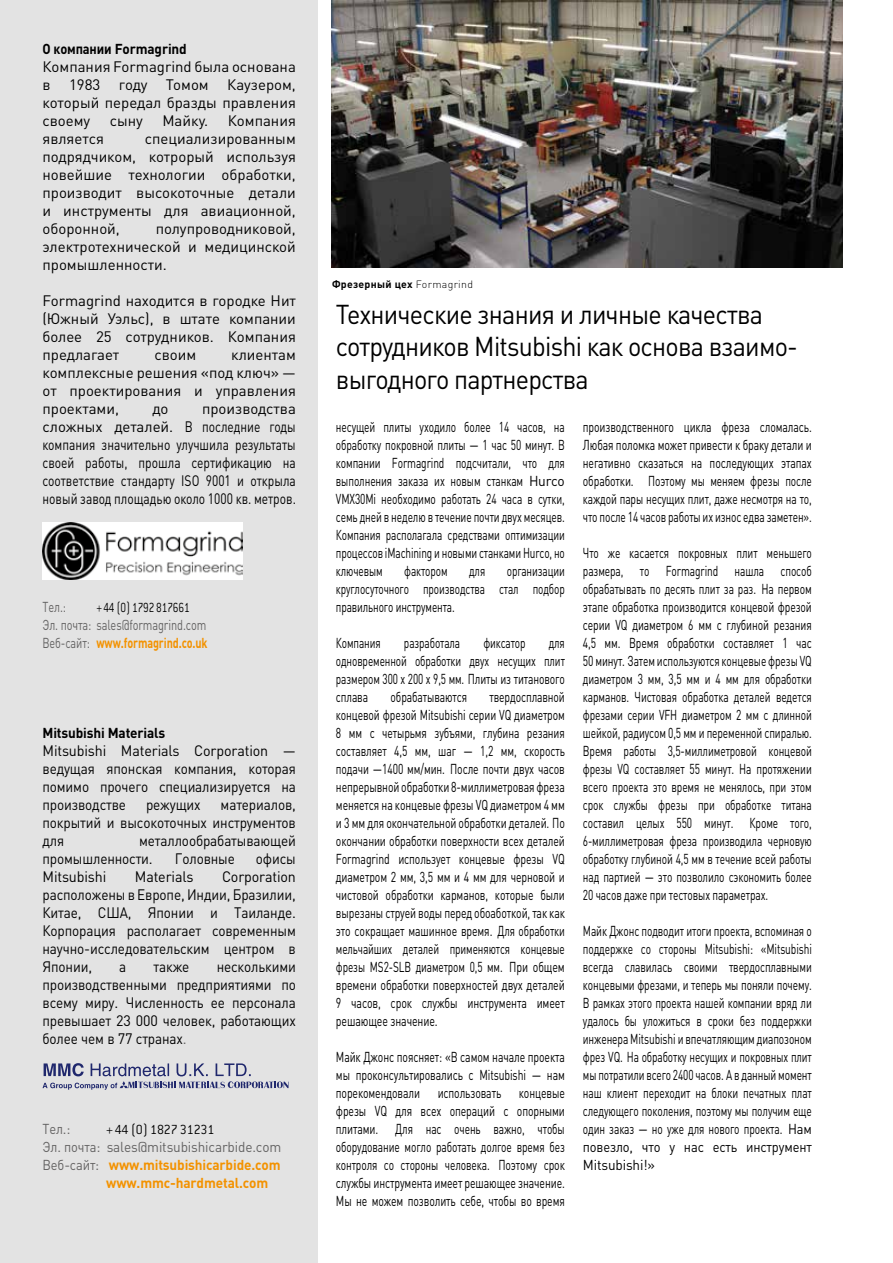
<style>
.page{position:relative;width:893px;height:1263px;background:#fff}
.page>*{position:absolute;margin:0;border:0;box-sizing:border-box;transform-origin:0 0}
.t1{font:27px/32.4px "DIN Pro";letter-spacing:-.03em;color:#000;scale:.93 1}
.t2{font:15px/18px "DIN Pro";letter-spacing:-.01em;color:#000;text-align:justify}
.t3{font:15px/18px "DIN Pro";letter-spacing:-.01em;color:#000;text-align:justify;scale:.95 1}
.t4{font:15px/18px "DIN Pro";letter-spacing:-.01em;color:#000;text-align:justify;scale:.9 1}
.t5{font:300 14.55px "Conduit ITC Std";letter-spacing:-.01em;color:#000;scale:.77 1}
.t6{font:300 14.55px "Conduit ITC Std";letter-spacing:-.01em;color:#000;scale:.95 1}
.t7{font:14.25px/18px "DIN Pro";letter-spacing:-.01em;color:#000;text-align:justify;scale:.71 1}
.t8{font:14.25px/18px "DIN Pro";letter-spacing:-.01em;color:#000;text-align:justify;scale:.72 1}
.t9{font:14.25px/18px "DIN Pro";letter-spacing:-.01em;color:#000;text-align:justify;scale:.73 1}
.t10{font:14.25px/18px "DIN Pro";letter-spacing:-.01em;color:#000;text-align:justify;scale:.7 1}
.t11{font:14.25px/18px "DIN Pro";letter-spacing:-.01em;color:#646363;scale:.77 1}
.t12{font:700 14.25px "DIN Pro";letter-spacing:-.01em;color:#f39200;scale:.95 1}
.t13{font:14.25px "DIN Pro";letter-spacing:-.01em;color:#646363;scale:.9 1}
.t14{font:700 14.25px "DIN Pro";letter-spacing:-.01em;color:#000;scale:.95 1}
.t15{font:700 14.25px "DIN Pro";letter-spacing:-.01em;color:#000;scale:.9 1}
.t16{font:700 10.5px "DIN Pro";letter-spacing:.03em;color:#000}
.s1{font-weight:700;color:#f39200}
.s2{color:#646363}
.s3{font-weight:400;color:#646363}
.s4{font-weight:300}
</style>
<div class="page">
<div style="left:0;top:0;width:318px;height:1263px;background:#e3e3e3"></div>
<img style="left:331px;top:0;width:511px;height:267px">
<img style="left:43px;top:522px;width:199px;height:57px">
<svg style="left:43px;top:1063px;width:246px;height:27px"></svg>
<p class="t15" style="left:43px;top:37px;width:162px">О компании Formagrind</p>
<p class="t2" style="left:43px;top:56px;width:255px">Компания Formagrind была основана в 1983 году Томом Каузером, который передал бразды правления своему</p>
<p class="t2" style="left:110px;top:110px;width:35px">сыну</p>
<p class="t2" style="left:162px;top:110px;width:47px">Майку.</p>
<p class="t2" style="left:228px;top:110px;width:70px">Компания</p>
<p class="t2" style="left:43px;top:128px;width:63px">является</p>
<p class="t2" style="left:43px;top:128px;width:255px;text-indent:102px">специализированным подрядчиком, котрорый используя новейшие технологии обработки, производит высокоточные детали и инструменты для авиационной, оборонной,</p>
<p class="t2" style="left:43px;top:218px;width:255px;text-indent:113px">полупроводниковой, электротехнической и медицинской промышленности.</p>
<p class="t2" style="left:43px;top:290px;width:255px">Formagrind находится в городке Нит (Южный Уэльс), в штате компании более 25 сотрудников. Компания предлагает</p>
<p class="t2" style="left:43px;top:344px;width:255px;text-indent:189px">клиентам комплексные решения «под ключ» — от проектирования и управления проектами,</p>
<p class="t2" style="left:154px;top:344px;width:43px">своим</p>
<p class="t2" style="left:43px;top:398px;width:255px;text-indent:160px">производства сложных деталей. В последние годы компания значительно улучшила результаты своей работы, прошла сертификацию на соответствие стандарту ISO 9001 и открыла новый завод площадью около 1000 кв. метров.</p>
<p class="t2" style="left:153px;top:398px;width:18px">до</p>
<p class="t11" style="left:43px;top:596px;width:32px">Тел.:</p>
<p class="t5" style="left:97px;top:599px;width:123px">+44 (0) 1792 817661</p>
<p class="t11" style="left:43px;top:614px;width:216px">Эл. почта: sales@formagrind.com<br>Веб-сайт: <span class="s1">www.formagrind.co.uk</span></p>
<p class="t14" style="left:43px;top:721px;width:131px">Mitsubishi Materials</p>
<p class="t3" style="left:43px;top:740px;width:268px">Mitsubishi Materials Corporation — ведущая японская компания, которая помимо прочего специализируется на производстве</p>
<p class="t4" style="left:43px;top:794px;width:283px;text-indent:178px">материалов, покрытий и высокоточных инструментов для</p>
<p class="t4" style="left:146px;top:794px;width:62px">режущих</p>
<p class="t4" style="left:43px;top:830px;width:283px;text-indent:97px">металлообрабатывающей промышленности.</p>
<p class="t4" style="left:175px;top:848px;width:68px">Головные</p>
<p class="t4" style="left:256px;top:848px;width:46px">офисы</p>
<p class="t3" style="left:43px;top:866px;width:268px;text-indent:179px">Corporation расположены в Европе, Индии, Бразилии, Китае, США, Японии и Таиланде.<br>Корпорация располагает современным научно-исследовательским центром в Японии,</p>
<p class="t3" style="left:43px;top:866px;width:69px">Mitsubishi</p>
<p class="t3" style="left:135px;top:866px;width:63px">Materials</p>
<p class="t4" style="left:43px;top:956px;width:283px;text-indent:174px">несколькими производственными предприятиями по всему миру. Численность ее персонала превышает 23 000 человек, работающих более чем в 77 странах<span class="s2">.</span></p>
<p class="t4" style="left:119px;top:956px;width:9px">а</p>
<p class="t4" style="left:154px;top:956px;width:41px">также</p>
<p class="t13" style="left:43px;top:1118px;width:33px">Тел.:</p>
<p class="t6" style="left:106px;top:1121px;width:115px">+44 (0) 1827 31231</p>
<p class="t13" style="left:43px;top:1136px;width:267px">Эл. почта: sales@mitsubishicarbide.com</p>
<p class="t12" style="left:43px;top:1153px;width:252px"><span class="s3">Веб-сайт:</span> www.mitsubishicarbide.com</p>
<p class="t12" style="left:106px;top:1171px;width:172px">www.mmc-hardmetal.com</p>
<p class="t16" style="left:332px;top:275px;width:143px">Фрезерный цех <span class="s4">Formagrind</span></p>
<h1 class="t1" style="left:336px;top:295px;width:498px">Технические знания и личные качества сотрудников Mitsubishi как основа взаимо&shy;выгодного партнерства</h1>
<p class="t7" style="left:336px;top:416px;width:324px">несущей плиты уходило более 14 часов, на обработку покровной плиты — 1 час 50 минут. В компании Formagrind подсчитали, что для выполнения заказа их новым станкам Hurco VMX30Mi необходимо работать 24 часа в сутки, семь дней в неделю в течение почти двух месяцев.<br>Компания располагала средствами оптимизации процессов iMachining и новыми станками Hurco, но ключевым</p>
<p class="t10" style="left:404px;top:560px;width:63px">фактором</p>
<p class="t10" style="left:469px;top:560px;width:25px">для</p>
<p class="t10" style="left:336px;top:560px;width:329px;text-indent:171px">организации круглосуточного производства стал подбор правильного инструмента.</p>
<p class="t10" style="left:336px;top:632px;width:66px">Компания</p>
<p class="t10" style="left:404px;top:632px;width:82px">разработала</p>
<p class="t10" style="left:483px;top:632px;width:62px">фиксатор</p>
<p class="t10" style="left:336px;top:632px;width:329px;text-indent:213px">для одновременной обработки двух несущих плит размером 300 x 200 x 9,5 мм. Плиты из титанового сплава</p>
<p class="t8" style="left:391px;top:686px;width:108px">обрабатываются</p>
<p class="t8" style="left:336px;top:686px;width:320px;text-indent:154px">твердосплавной концевой фрезой Mitsubishi серии VQ диаметром 8 мм с четырьмя зубъями, глубина резания составляет 4,5 мм, шаг — 1,2 мм, скорость подачи —1400 мм/мин. После почти двух часов непрерывной обработки 8-миллиметровая фреза меняется на концевые фрезы VQ диаметром 4 мм и 3 мм для окончательной обработки деталей. По окончании обработки поверхности всех деталей Formagrind использует концевые фрезы VQ диаметром 2 мм, 3,5 мм и 4 мм для черновой и чистовой обработки карманов, которые были вырезаны струей воды перед обоаботкой, так как это сокращает машинное время. Для обработки мельчайших деталей применяются концевые фрезы MS2-SLB диаметром 0,5 мм. При общем времени обработки поверхностей двух деталей 9 часов, срок службы инструмента имеет решающее значение.</p>
<p class="t9" style="left:336px;top:1046px;width:315px">Майк Джонс поясняет: «В самом начале проекта мы проконсультировались с Mitsubishi — нам порекомендовали использовать концевые фрезы VQ для всех операций с опорными плитами. Для нас очень важно, чтобы оборудование могло работать долгое время без контроля со стороны человека. Поэтому срок службы инструмента имеет решающее значение.<br>Мы не можем позволить себе, чтобы во время</p>
<p class="t9" style="left:583px;top:416px;width:315px">производственного цикла фреза сломалась.<br>Любая поломка может привести к браку детали и негативно сказаться на последующих этапах обработки. Поэтому мы меняем фрезы после каждой пары несущих плит, даже несмотря на то, что после 14 часов работы их износ едва заметен».</p>
<p class="t7" style="left:583px;top:542px;width:324px">Что же касается покровных плит меньшего размера, то Formagrind нашла способ обрабатывать по десять плит за раз. На первом этапе обработка производится концевой фрезой серии VQ диаметром 6 мм с глубиной резания 4,5 мм. Время обработки составляет 1 час 50 минут. Затем используются концевые фрезы VQ диаметром 3 мм, 3,5 мм и 4 мм для обработки карманов. Чистовая обработка деталей ведется фрезами серии VFH диаметром 2 мм с длинной шейкой, радиусом 0,5 мм и переменной спиралью.<br>Время работы 3,5-миллиметровой концевой фрезы VQ составляет 55 минут. На протяжении всего проекта это время не менялось, при этом срок службы фрезы при обработке титана составил целых 550 минут. Кроме того, 6-миллиметровая фреза производила черновую обработку глубиной 4,5 мм в течение всей работы над партией — это позволило сэкономить более 20 часов даже при тестовых параметрах.</p>
<p class="t7" style="left:583px;top:920px;width:324px">Майк Джонс подводит итоги проекта, вспоминая о поддержке со стороны Mitsubishi: «Mitsubishi всегда славилась своими твердосплавными концевыми фрезами, и теперь мы поняли почему.<br>В рамках этого проекта нашей компании вряд ли удалось бы уложиться в сроки без поддержки инженера Mitsubishi и впечатляющим диапозоном фрез VQ. На обработку несущих и покровных плит мы потратили всего 2400 часов. А в данный момент наш клиент переходит на блоки печатных плат следующего поколения, поэтому мы получим еще один заказ — но уже для нового проекта. Нам повезло, что у нас есть инструмент Mitsubishi!»</p>
</div>
